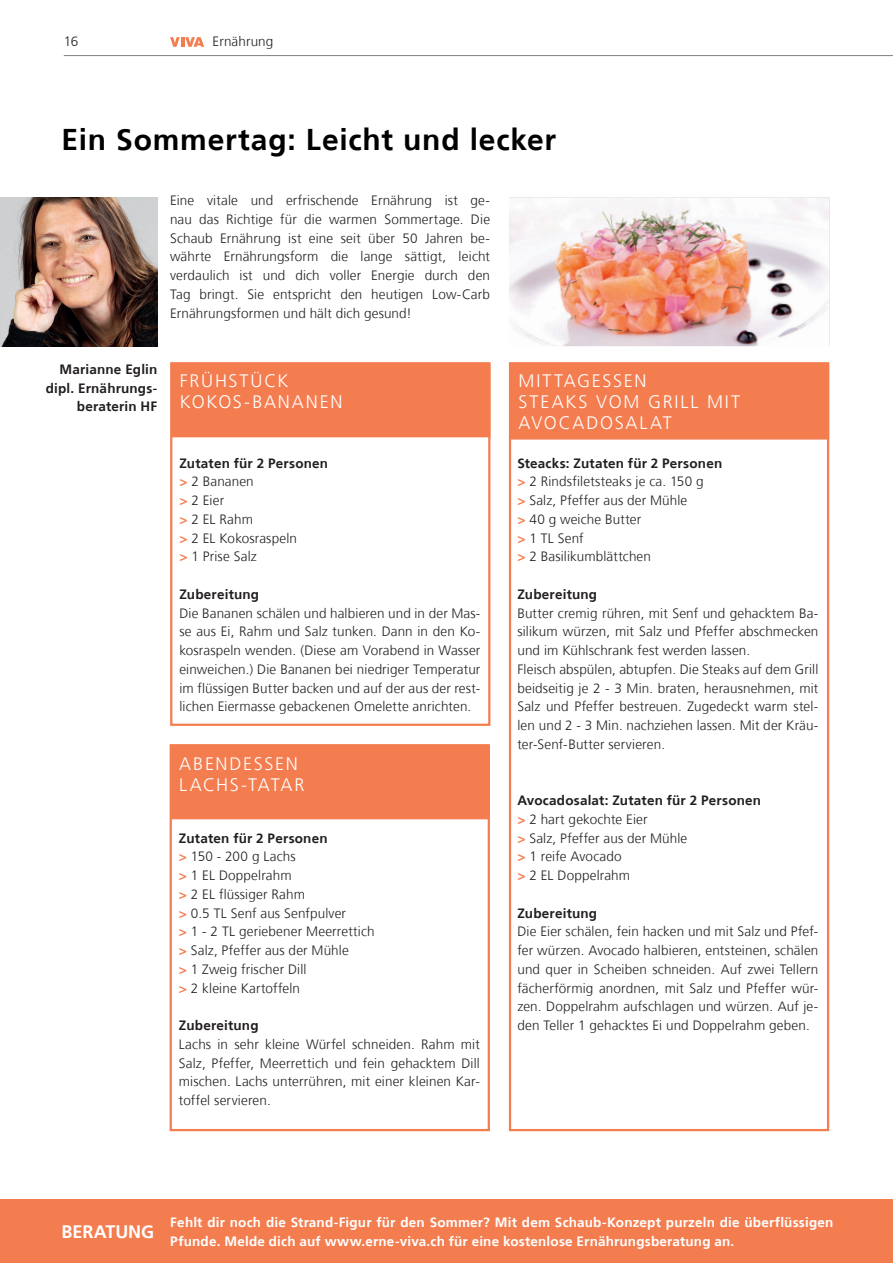
<style>
.page{position:relative;width:893px;height:1263px;background:#fff}
.page>*{position:absolute;margin:0;border:0;box-sizing:border-box;transform-origin:0 0}
.t1{font:700 30px "Frutiger";letter-spacing:.025em;color:#000}
.t2{font:300 18px/21px "Frutiger";letter-spacing:.095em;color:#fff}
.t3{font:700 18px "Frutiger";letter-spacing:-.01em;color:#fff}
.t4{font:300 13.5px/18.8px "Frutiger";letter-spacing:.01em;color:#231f20}
.t5{font:700 13.5px/18.8px "Frutiger";letter-spacing:.015em;color:#fff}
.t6{font:700 13.5px/18.8px "Frutiger";letter-spacing:.01em;color:#231f20;text-align:right}
.s1{font-weight:700}
.s2{font-weight:700;color:#f47d50}
</style>
<div class="page">
<hr style="left:64px;top:55px;width:829px;height:1px;background:#808285">
<svg style="left:170px;top:37px;width:34px;height:10px"></svg>
<div style="left:0;top:1199px;width:893px;height:64px;background:#f47d50"></div>
<img style="left:0;top:198px;width:158px;height:148px">
<div style="left:170px;top:362px;width:320px;height:364px;border:2px solid #f47d50"></div>
<div style="left:171px;top:363px;width:319px;height:74px;background:#f47d50"></div>
<div style="left:509px;top:362px;width:320px;height:769px;border:2px solid #f47d50"></div>
<div style="left:510px;top:363px;width:319px;height:77px;background:#f47d50;border:2px solid #f47d50"></div>
<div style="left:170px;top:744px;width:320px;height:387px;border:2px solid #f47d50"></div>
<div style="left:171px;top:745px;width:319px;height:74px;background:#f47d50"></div>
<img style="left:509px;top:198px;width:320px;height:148px">
<p class="t4" style="left:64px;top:32px;width:16px">16</p>
<p class="t4" style="left:213px;top:32px;width:62px">Ernährung</p>
<h1 class="t1" style="left:62px;top:122px;width:496px">Ein Sommertag: Leicht und lecker</h1>
<p class="t4" style="left:170px;top:191px;width:321px;text-align:justify">Eine vitale und erfrischende Ernährung ist ge&shy;nau das Richtige für die warmen Sommertage. Die Schaub Ernährung ist eine seit über 50 Jahren be&shy;währte Ernährungsform die lange sättigt, leicht verdaulich ist und dich voller Energie durch den Tag bringt. Sie entspricht den heutigen Low-Carb Ernährungsformen und hält dich gesund!</p>
<p class="t6" style="left:46px;top:360px;width:113px">Marianne Eglin dipl. Ernährungs&shy;beraterin HF</p>
<h2 class="t2" style="left:180px;top:371px;width:164px">FRÜHSTÜCK<br>KOKOS-BANANEN</h2>
<p class="t4" style="left:179px;top:454px;width:150px"><span class="s1">Zutaten für 2 Personen </span><span class="s2">&gt;</span> 2 Bananen<br><span class="s2">&gt;</span> 2 Eier<br><span class="s2">&gt;</span> 2 EL Rahm<br><span class="s2">&gt;</span> 2 EL Kokosraspeln<br><span class="s2">&gt;</span> 1 Prise Salz</p>
<p class="t6" style="left:179px;top:585px;width:81px">Zubereitung</p>
<p class="t4" style="left:179px;top:604px;width:303px;text-align:justify">Die Bananen schälen und halbieren und in der Mas&shy;se aus Ei, Rahm und Salz tunken. Dann in den Ko&shy;kosraspeln wenden. (Diese am Vorabend in Wasser einweichen.) Die Bananen bei niedriger Temperatur im flüssigen Butter backen und auf der aus der rest&shy;lichen Eiermasse gebackenen Omelette anrichten.</p>
<h2 class="t2" style="left:179px;top:753px;width:127px">ABENDESSEN<br>LACHS-TATAR</h2>
<p class="t4" style="left:179px;top:829px;width:197px"><span class="s1">Zutaten für 2 Personen<br></span><span class="s2">&gt;</span> 150 - 200 g Lachs<br><span class="s2">&gt;</span> 1 EL Doppelrahm<br><span class="s2">&gt;</span> 2 EL flüssiger Rahm<br><span class="s2">&gt;</span> 0.5 TL Senf aus Senfpulver<br><span class="s2">&gt;</span> 1 - 2 TL geriebener Meerrettich <span class="s2">&gt;</span> Salz, Pfeffer aus der Mühle<br><span class="s2">&gt;</span> 1 Zweig frischer Dill<br><span class="s2">&gt;</span> 2 kleine Kartoffeln</p>
<p class="t6" style="left:179px;top:1016px;width:81px">Zubereitung</p>
<p class="t4" style="left:179px;top:1035px;width:303px;text-align:justify">Lachs in sehr kleine Würfel schneiden. Rahm mit Salz, Pfeffer, Meerrettich und fein gehacktem Dill mischen. Lachs unterrühren, mit einer kleinen Kar&shy;toffel servieren.</p>
<h2 class="t2" style="left:519px;top:371px;width:223px">MITTAGESSEN<br>STEAKS VOM GRILL MIT<br>AVOCADOSALAT</h2>
<p class="t4" style="left:517px;top:454px;width:206px"><span class="s1">Steacks: Zutaten für 2 Personen </span><span class="s2">&gt;</span> 2 Rindsfiletsteaks je ca. 150 g<br><span class="s2">&gt;</span> Salz, Pfeffer aus der Mühle<br><span class="s2">&gt;</span> 40 g weiche Butter<br><span class="s2">&gt;</span> 1 TL Senf<br><span class="s2">&gt;</span> 2 Basilikumblättchen</p>
<p class="t6" style="left:517px;top:585px;width:81px">Zubereitung</p>
<p class="t4" style="left:517px;top:604px;width:303px">Butter cremig rühren, mit Senf und gehacktem Ba&shy;silikum würzen, mit Salz und Pfeffer abschmecken und im Kühlschrank fest werden lassen.<br>Fleisch abspülen, abtupfen. Die Steaks auf dem Grill beidseitig je 2 - 3 Min. braten, herausnehmen, mit Salz und Pfeffer bestreuen. Zugedeckt warm stel&shy;len und 2 - 3 Min. nachziehen lassen. Mit der Kräu&shy;ter-Senf-Butter servieren.</p>
<p class="t4" style="left:517px;top:791px;width:245px"><span class="s1">Avocadosalat: Zutaten für 2 Personen </span><span class="s2">&gt;</span> 2 hart gekochte Eier<br><span class="s2">&gt;</span> Salz, Pfeffer aus der Mühle<br><span class="s2">&gt;</span> 1 reife Avocado<br><span class="s2">&gt;</span> 2 EL Doppelrahm</p>
<p class="t6" style="left:517px;top:903px;width:81px">Zubereitung</p>
<p class="t4" style="left:517px;top:923px;width:303px;text-align:justify">Die Eier schälen, fein hacken und mit Salz und Pfef&shy;fer würzen. Avocado halbieren, entsteinen, schälen und quer in Scheiben schneiden. Auf zwei Tellern fächerförmig anordnen, mit Salz und Pfeffer wür&shy;zen. Doppelrahm aufschlagen und würzen. Auf je&shy;den Teller 1 gehacktes Ei und Doppelrahm geben.</p>
<h2 class="t3" style="left:62px;top:1221px;width:94px">BERATUNG</h2>
<p class="t5" style="left:170px;top:1213px;width:665px">Fehlt dir noch die Strand-Figur für den Sommer? Mit dem Schaub-Konzept purzeln die überflüssigen<br>Pfunde. Melde dich auf www.erne-viva.ch für eine kostenlose Ernährungsberatung an.</p>
</div>
